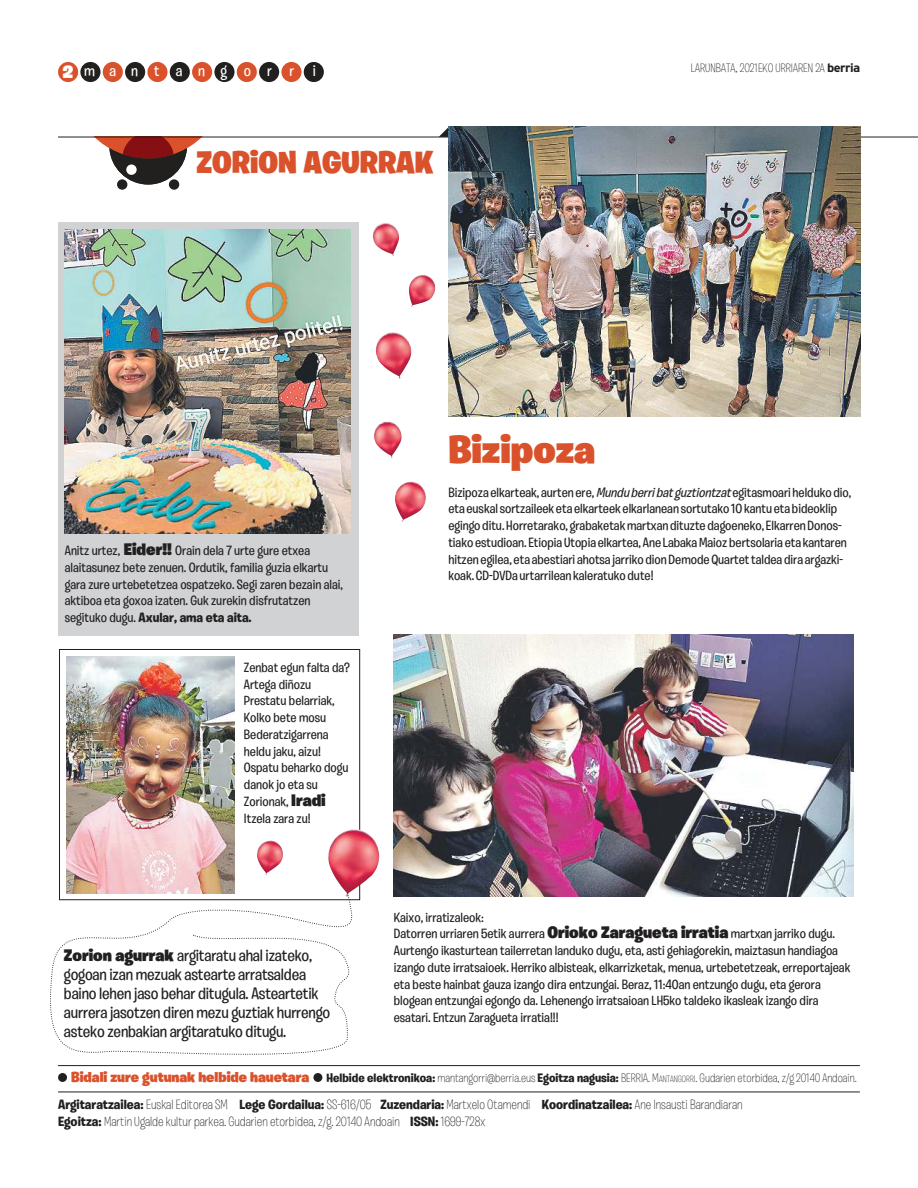
<style>
.page{position:relative;width:918px;height:1188px;background:#fff}
.page>*{position:absolute;margin:0;border:0;box-sizing:border-box;transform-origin:0 0}
.t1{font:900 39.15px "Burbank Big";color:#da522c}
.t2{font:900 31.2px "Burbank Big";color:#da522c}
.t3{font:500 16.5px/19px "Burbank Big";letter-spacing:-.01em;color:#221f1f}
.t4{font:500 15.6px "Burbank Big";letter-spacing:1.05em;color:#fff}
.t5{font:500 13.35px/16.8px "Burbank Big";color:#221f1f}
.t6{font:300 13.35px/16.8px "Burbank Big";color:#221f1f}
.t7{font:300 12.3px "Burbank Big";color:#221f1f}
.s1{font-weight:900;font-size:17.85px}
.s2{font-family:"Interstate";font-weight:700}
.s3{font-weight:900;font-size:16.8px}
.s4{font-weight:700}
.s5{font-style:italic}
.s6{font-weight:900;font-size:14.55px;color:#da522c}
.s7{font-size:9.15px}
</style>
<div class="page">
<svg style="left:95px;top:138px;width:106px;height:10px"></svg>
<svg style="left:109px;top:138px;width:78px;height:47px"></svg>
<div style="left:169px;top:179px;width:10px;height:11px;background:#221f1f;border-radius:50%"></div>
<div style="left:117px;top:179px;width:10px;height:11px;background:#221f1f;border-radius:50%"></div>
<div style="left:126px;top:164px;width:11px;height:11px;background:#fff;border-radius:50%"></div>
<div style="left:80px;top:62px;width:21px;height:20px;background:#221f1f;border-radius:50%"></div>
<div style="left:58px;top:62px;width:20px;height:20px;background:#da522c;border-radius:50%"></div>
<div style="left:103px;top:62px;width:20px;height:20px;background:#da522c;border-radius:50%"></div>
<div style="left:125px;top:62px;width:20px;height:20px;background:#221f1f;border-radius:50%"></div>
<div style="left:147px;top:62px;width:21px;height:20px;background:#da522c;border-radius:50%"></div>
<div style="left:170px;top:62px;width:20px;height:20px;background:#221f1f;border-radius:50%"></div>
<div style="left:192px;top:62px;width:20px;height:20px;background:#da522c;border-radius:50%"></div>
<div style="left:214px;top:62px;width:21px;height:20px;background:#221f1f;border-radius:50%"></div>
<div style="left:237px;top:62px;width:20px;height:20px;background:#da522c;border-radius:50%"></div>
<div style="left:259px;top:62px;width:20px;height:20px;background:#221f1f;border-radius:50%"></div>
<div style="left:281px;top:62px;width:21px;height:20px;background:#da522c;border-radius:50%"></div>
<div style="left:304px;top:62px;width:20px;height:20px;background:#221f1f;border-radius:50%"></div>
<hr style="left:58px;top:1092px;width:802px;height:1px;background:#221f1f">
<hr style="left:58px;top:1065px;width:802px;height:1px;background:#221f1f">
<div style="left:58px;top:1073px;width:9px;height:9px;background:#221f1f;border-radius:50%"></div>
<div style="left:313px;top:1073px;width:9px;height:9px;background:#221f1f;border-radius:50%"></div>
<img style="left:409px;top:275px;width:27px;height:32px">
<img style="left:373px;top:223px;width:26px;height:33px">
<img style="left:376px;top:332px;width:35px;height:47px">
<svg style="left:439px;top:127px;width:10px;height:10px"></svg>
<img style="left:395px;top:481px;width:31px;height:41px">
<img style="left:66px;top:656px;width:169px;height:234px">
<img style="left:394px;top:635px;width:460px;height:261px">
<div style="left:58px;top:223px;width:300px;height:413px;background:#d1d2d4"></div>
<img style="left:65px;top:229px;width:285px;height:305px">
<img style="left:257px;top:840px;width:26px;height:35px">
<img style="left:374px;top:421px;width:28px;height:37px">
<svg style="left:50px;top:890px;width:311px;height:165px"></svg>
<img style="left:328px;top:829px;width:52px;height:68px">
<hr style="left:58px;top:137px;width:860px;height:1px;background:#221f1f">
<img style="left:449px;top:127px;width:412px;height:289px">
<p class="t4" style="left:63px;top:65px;width:254px"><span class="s1">2</span>mantangorr i</p>
<p class="t7" style="left:691px;top:63px;width:171px">LARUNBATA, 2021EKO URRIAREN 2A <span class="s2">berria</span></p>
<h2 class="t2" style="left:196px;top:149px;width:239px">ZORiON AGURRAK</h2>
<p class="t5" style="left:65px;top:544px;width:280px">Anitz urtez, <span class="s3">Eider!!</span> Orain dela 7 urte gure etxea alaitasunez bete zenuen. Ordutik, familia guzia elkartu gara zure urtebetetzea ospatzeko. Segi zaren bezain alai, aktiboa eta goxoa izaten. Guk zurekin disfrutatzen segituko dugu. <span class="s4">Axular, ama eta aita.</span></p>
<p class="t5" style="left:244px;top:660px;width:108px">Zenbat egun falta da?<br>Artega diñozu<br>Prestatu belarriak,<br>Kolko bete mosu<br>Bederatzigarrena heldu jaku, aizu!<br>Ospatu beharko dogu danok jo eta su<br>Zorionak, <span class="s3">Iradi<br></span>Itzela zara zu!</p>
<h1 class="t1" style="left:448px;top:434px;width:148px">Bizipoza</h1>
<p class="t5" style="left:448px;top:485px;width:405px">Bizipoza elkarteak, aurten ere, <span class="s5">Mundu berribatguztiontzat</span>egitasmoari helduko dio, eta euskal sortzaileek eta elkarteek elkarlanean sortutako 10 kantu eta bideoklip egingo ditu. Horretarako, grabaketak martxan dituzte dagoeneko, Elkarren Donos&shy;tiako estudioan. Etiopia Utopia elkartea, Ane Labaka Maioz bertsolaria eta kantaren hitzen egilea, eta abestiari ahotsa jarriko dion Demode Quartet taldea dira argazki&shy;koak. CD-DVDa urtarrilean kaleratuko dute!</p>
<p class="t3" style="left:64px;top:947px;width:268px"><span class="s3">Zorion agurrak</span> argitaratu ahal izateko, gogoan izan mezuak astearte arratsaldea baino lehen jaso behar ditugula. Asteartetik aurrera jasotzen diren mezu guztiak hurrengo asteko zenbakian argitaratuko ditugu.</p>
<p class="t5" style="left:394px;top:910px;width:458px">Kaixo, irratizaleok:<br>Datorren urriaren 5etik aurrera <span class="s3">Orioko Zaragueta irratia</span> martxan jarriko dugu.<br>Aurtengo ikasturtean tailerretan landuko dugu, eta, asti gehiagorekin, maiztasun handiagoa izango dute irratsaioek. Herriko albisteak, elkarrizketak, menua, urtebetetzeak, erreportajeak eta beste hainbat gauza izango dira entzungai. Beraz, 11:40an entzungo dugu, eta gerora blogean entzungai egongo da. Lehenengo irratsaioan LH5ko taldeko ikasleak izango dira esatari. Entzun Zaragueta irratia!!!</p>
<p class="t7" style="left:71px;top:1073px;width:787px"><span class="s6">Bidali zure gutunak helbide hauetara</span> <span class="s4">Helbide elektronikoa:</span> mantangorri@berria.eus <span class="s4">Egoitza nagusia:</span> BERRIA. M<span class="s7">ANTANGORRI</span>. Gudarien etorbidea, z/g 20140 Andoain.</p>
<p class="t6" style="left:58px;top:1097px;width:686px"><span class="s4">Argitaratzailea:</span> Euskal Editorea SM <span class="s4">Lege Gordailua:</span> SS-616/05 <span class="s4">Zuzendaria:</span> Martxelo Otamendi <span class="s4">Koordinatzailea:</span> Ane Insausti Barandiaran<br><span class="s4">Egoitza:</span> Martin Ugalde kultur parkea. Gudarien etorbidea, z/g. 20140 Andoain <span class="s4">ISSN:</span> 1699-728x</p>
</div>
